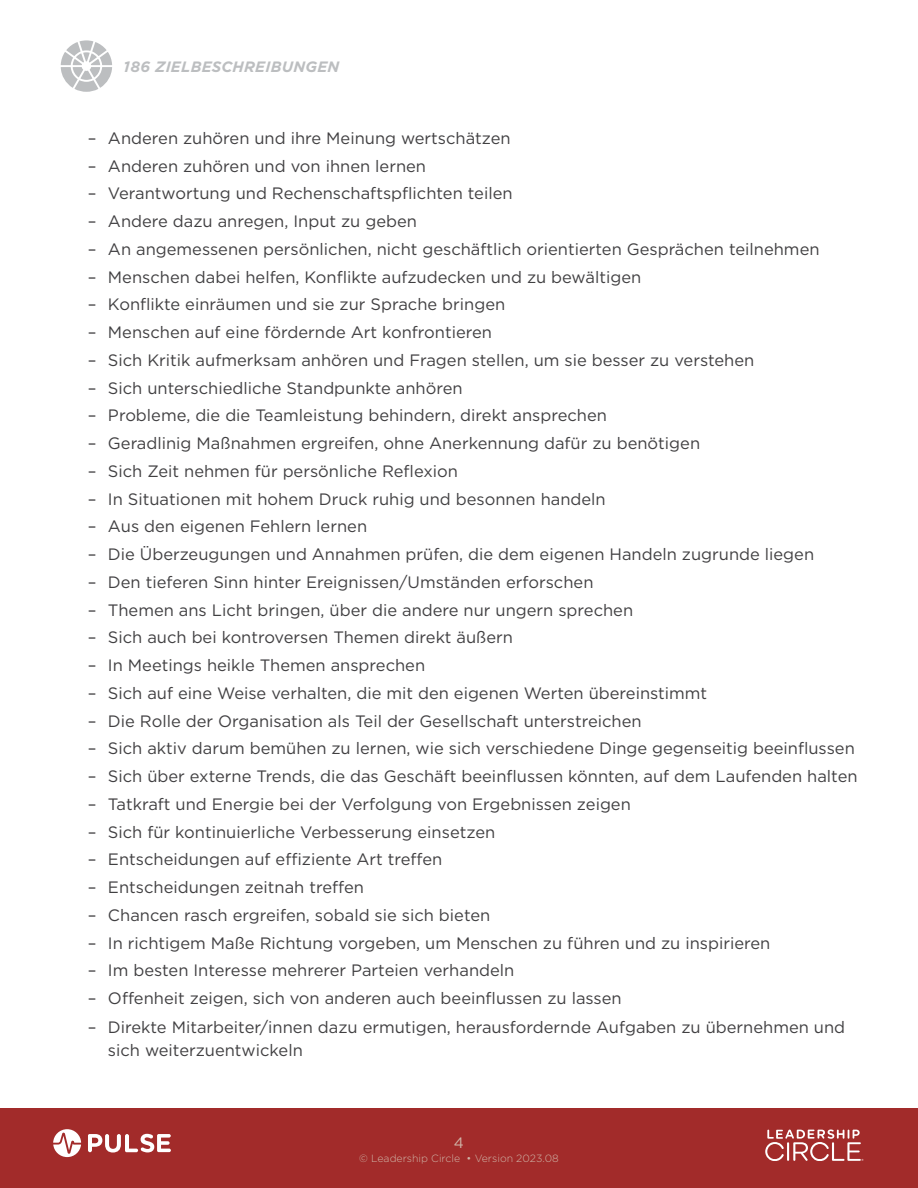
<style>
.page{position:relative;width:918px;height:1188px;background:#fff}
.page>*{position:absolute;margin:0;border:0;box-sizing:border-box;transform-origin:0 0}
.t1{font:16.5px/22.5px "Gotham";color:#414042}
.t2{font:italic 700 15px "Gotham";letter-spacing:.015em;color:#bcbec0}
.t3{font:15px "Gotham";color:#d0b5a8}
.t4{font:300 10.5px "Gotham";color:#d0b5a8}
</style>
<div class="page">
<svg style="left:61px;top:40px;width:51px;height:52px"></svg>
<div style="left:0;top:1108px;width:918px;height:80px;background:#a22b2a"></div>
<svg style="left:765px;top:1129px;width:98px;height:32px"></svg>
<svg style="left:88px;top:1134px;width:83px;height:19px"></svg>
<svg style="left:53px;top:1129px;width:28px;height:28px"></svg>
<p class="t2" style="left:124px;top:57px;width:217px">186 ZIELBESCHREIBUNGEN</p>
<p class="t1" style="left:88px;top:126px;width:425px">– Anderen zuhören und ihre Meinung wertschätzen</p>
<p class="t1" style="left:88px;top:154px;width:340px">– Anderen zuhören und von ihnen lernen</p>
<p class="t1" style="left:88px;top:182px;width:426px">– Verantwortung und Rechenschaftspflichten teilen</p>
<p class="t1" style="left:88px;top:210px;width:331px">– Andere dazu anregen, Input zu geben</p>
<p class="t1" style="left:88px;top:237px;width:733px">– An angemessenen persönlichen, nicht geschäftlich orientierten Gesprächen teilnehmen</p>
<p class="t1" style="left:88px;top:265px;width:555px">– Menschen dabei helfen, Konflikte aufzudecken und zu bewältigen</p>
<p class="t1" style="left:88px;top:293px;width:419px">– Konflikte einräumen und sie zur Sprache bringen</p>
<p class="t1" style="left:88px;top:321px;width:406px">– Menschen auf eine fördernde Art konfrontieren</p>
<p class="t1" style="left:88px;top:348px;width:668px">– Sich Kritik aufmerksam anhören und Fragen stellen, um sie besser zu verstehen</p>
<p class="t1" style="left:88px;top:376px;width:376px">– Sich unterschiedliche Standpunkte anhören</p>
<p class="t1" style="left:88px;top:404px;width:521px">– Probleme, die die Teamleistung behindern, direkt ansprechen</p>
<p class="t1" style="left:88px;top:432px;width:614px">– Geradlinig Maßnahmen ergreifen, ohne Anerkennung dafür zu benötigen</p>
<p class="t1" style="left:88px;top:459px;width:372px">– Sich Zeit nehmen für persönliche Reflexion</p>
<p class="t1" style="left:88px;top:487px;width:520px">– In Situationen mit hohem Druck ruhig und besonnen handeln</p>
<p class="t1" style="left:88px;top:515px;width:281px">– Aus den eigenen Fehlern lernen</p>
<p class="t1" style="left:88px;top:543px;width:728px">– Die Überzeugungen und Annahmen prüfen, die dem eigenen Handeln zugrunde liegen</p>
<p class="t1" style="left:88px;top:570px;width:507px">– Den tieferen Sinn hinter Ereignissen/Umständen erforschen</p>
<p class="t1" style="left:88px;top:598px;width:547px">– Themen ans Licht bringen, über die andere nur ungern sprechen</p>
<p class="t1" style="left:88px;top:626px;width:427px">– Sich auch bei kontroversen Themen direkt äußern</p>
<p class="t1" style="left:88px;top:654px;width:339px">– In Meetings heikle Themen ansprechen</p>
<p class="t1" style="left:88px;top:681px;width:621px">– Sich auf eine Weise verhalten, die mit den eigenen Werten übereinstimmt</p>
<p class="t1" style="left:88px;top:709px;width:555px">– Die Rolle der Organisation als Teil der Gesellschaft unterstreichen</p>
<p class="t1" style="left:88px;top:737px;width:769px">– Sich aktiv darum bemühen zu lernen, wie sich verschiedene Dinge gegenseitig beeinflussen</p>
<p class="t1" style="left:88px;top:765px;width:771px">– Sich über externe Trends, die das Geschäft beeinflussen könnten, auf dem Laufenden halten</p>
<p class="t1" style="left:88px;top:792px;width:545px">– Tatkraft und Energie bei der Verfolgung von Ergebnissen zeigen</p>
<p class="t1" style="left:88px;top:820px;width:409px">– Sich für kontinuierliche Verbesserung einsetzen</p>
<p class="t1" style="left:88px;top:848px;width:356px">– Entscheidungen auf effiziente Art treffen</p>
<p class="t1" style="left:88px;top:876px;width:278px">– Entscheidungen zeitnah treffen</p>
<p class="t1" style="left:88px;top:903px;width:404px">– Chancen rasch ergreifen, sobald sie sich bieten</p>
<p class="t1" style="left:88px;top:931px;width:684px">– In richtigem Maße Richtung vorgeben, um Menschen zu führen und zu inspirieren</p>
<p class="t1" style="left:88px;top:959px;width:428px">– Im besten Interesse mehrerer Parteien verhandeln</p>
<p class="t1" style="left:88px;top:987px;width:536px">– Offenheit zeigen, sich von anderen auch beeinflussen zu lassen</p>
<p class="t1" style="left:108px;top:1016px;width:739px;text-indent:-20px">– Direkte Mitarbeiter/innen dazu ermutigen, herausfordernde Aufgaben zu übernehmen und sich weiterzuentwickeln</p>
<p class="t3" style="left:454px;top:1133px;width:12px">4</p>
<p class="t4" style="left:359px;top:1152px;width:201px">© Leadership Circle • Version 2023.08</p>
</div>
